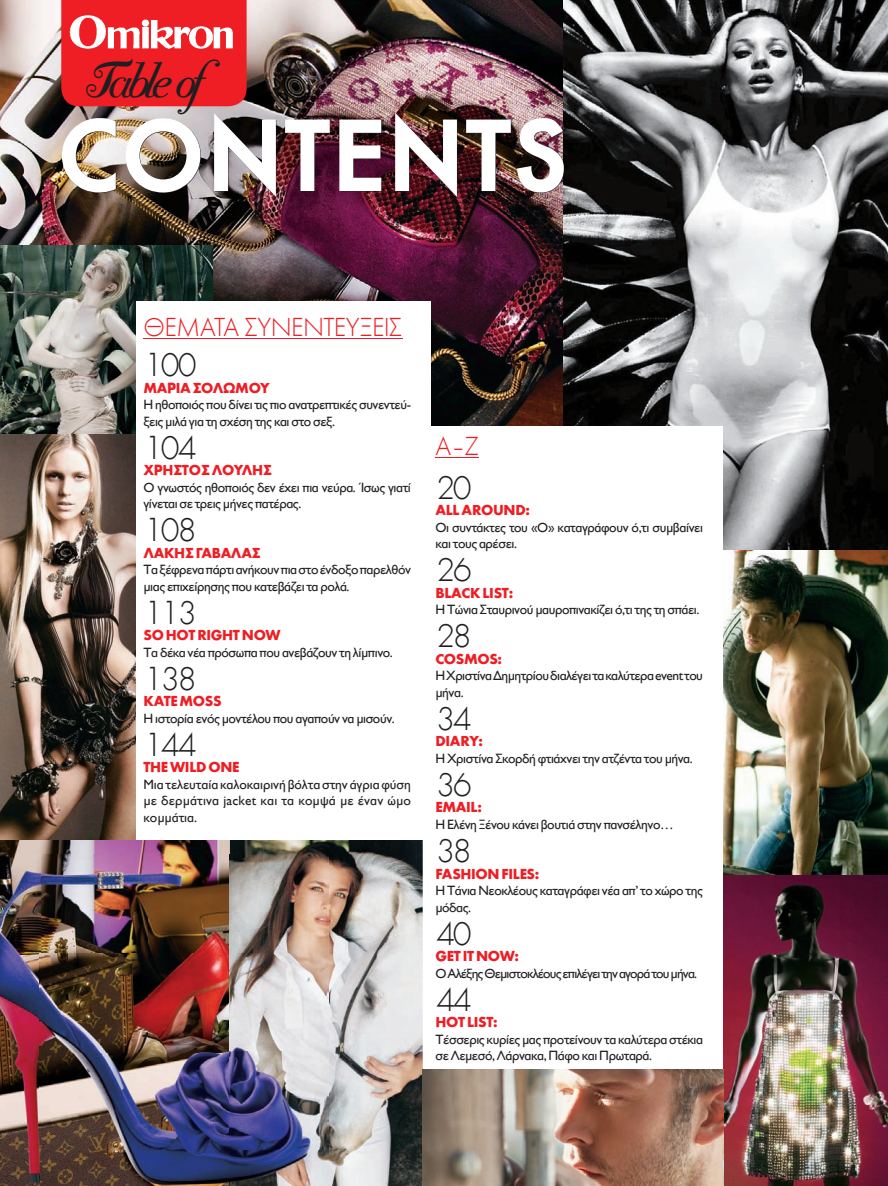
<style>
.page{position:relative;width:888px;height:1186px;background:#fff}
.page>*{position:absolute;margin:0;border:0;box-sizing:border-box;transform-origin:0 0}
.t1{font:600 106.8px "Futura Greek";color:#fff}
.t2{font:46.2px "PF Bodoni PF Script";letter-spacing:-.12em;color:#201e20}
.t3{font:100 34.5px "Futura Greek";letter-spacing:-.1em;color:#231f20}
.t4{font:100 27px "Futura Greek";letter-spacing:-.03em;color:#ee1e24}
.t5{font:700 15px "Futura Greek";letter-spacing:-.03em;color:#ee1e24}
.t6{font:13.5px/16.5px "CF Jeckyl";letter-spacing:-.03em;color:#231f20}
.t7{font:13.5px "CF Jeckyl";letter-spacing:-.06em;color:#231f20}
</style>
<div class="page">
<img style="left:0;top:839px;width:230px;height:15px">
<img style="left:0;top:0;width:563px;height:426px">
<img style="left:0;top:246px;width:213px;height:188px">
<img style="left:723px;top:549px;width:165px;height:326px">
<img style="left:563px;top:0;width:325px;height:549px">
<img style="left:723px;top:875px;width:165px;height:311px">
<img style="left:0;top:434px;width:136px;height:405px">
<div style="left:61px;top:0;width:186px;height:106px;background:#ee1e24"></div>
<img style="left:69px;top:12px;width:166px;height:40px">
<div style="left:428px;top:426px;width:295px;height:646px;background:#fff"></div>
<hr style="left:435px;top:457px;width:44px;height:1px;background:#ee1e24">
<img style="left:230px;top:840px;width:193px;height:346px">
<img style="left:40px;top:854px;width:289px;height:199px">
<img style="left:0;top:854px;width:40px;height:332px">
<img style="left:40px;top:1053px;width:190px;height:99px">
<img style="left:40px;top:1152px;width:190px;height:34px">
<img style="left:230px;top:1051px;width:99px;height:135px">
<div style="left:136px;top:301px;width:295px;height:538px;background:#fff"></div>
<hr style="left:143px;top:338px;width:260px;height:1px;background:#ee1e24">
<img style="left:423px;top:1069px;width:300px;height:117px">
<h2 class="t2" style="left:85px;top:52px;width:147px">Table of</h2>
<h1 class="t1" style="left:57px;top:112px;width:512px">CONTENTS</h1>
<h3 class="t4" style="left:143px;top:315px;width:261px">ΘΕΜΑΤΑ ΣΥΝΕΝΤΕΥΞΕΙΣ</h3>
<h3 class="t3" style="left:143px;top:350px;width:55px">100</h3>
<p class="t5" style="left:143px;top:381px;width:128px">ΜΑΡΙΑΣΟΛΩΜΟΥ</p>
<p class="t6" style="left:143px;top:396px;width:269px">Η ηθοποιός που δίνει τις πιο ανατρεπτικές συνεντεύ&shy;ξεις μιλά για τη σχέση της και στο σεξ.</p>
<h3 class="t3" style="left:143px;top:432px;width:55px">104</h3>
<p class="t5" style="left:143px;top:464px;width:130px">ΧΡΗΣΤΟΣΛΟΥΛΗΣ</p>
<p class="t6" style="left:143px;top:479px;width:269px">Ο γνωστός ηθοποιός δεν έχει πια νεύρα. Ίσως γιατί γίνεται σε τρεις μήνες πατέρας.</p>
<h3 class="t3" style="left:143px;top:515px;width:55px">108</h3>
<p class="t5" style="left:143px;top:546px;width:119px">ΛΑΚΗΣΓΑΒΑΛΑΣ</p>
<p class="t6" style="left:143px;top:561px;width:269px">Ταξέφρεναπάρτιανήκουνπιαστοένδοξοπαρελθόν μιας επιχείρησης που κατεβάζει τα ρολά.</p>
<h3 class="t3" style="left:143px;top:597px;width:55px">113</h3>
<p class="t5" style="left:143px;top:629px;width:139px">SO HOT RIGHT NOW</p>
<p class="t6" style="left:143px;top:644px;width:251px">Τα δέκα νέα πρόσωπα που ανεβάζουν τη λίμπινο.</p>
<h3 class="t3" style="left:143px;top:663px;width:55px">138</h3>
<p class="t5" style="left:143px;top:695px;width:80px">KATE MOSS</p>
<p class="t6" style="left:143px;top:710px;width:253px">Η ιστορία ενός μοντέλου που αγαπούν να μισούν.</p>
<h3 class="t3" style="left:143px;top:729px;width:55px">144</h3>
<p class="t5" style="left:143px;top:761px;width:98px">ΤHE WILD ONE</p>
<p class="t6" style="left:143px;top:776px;width:269px;text-align:justify">Μια τελευταία καλοκαιρινή βόλταστην άγριαφύση με δερμάτινα jacket και τα κομψά με έναν ώμο κομμάτια.</p>
<h3 class="t4" style="left:435px;top:435px;width:45px">A– Z</h3>
<h3 class="t3" style="left:435px;top:472px;width:38px">20</h3>
<p class="t5" style="left:435px;top:504px;width:96px">ALL AROUND:</p>
<p class="t6" style="left:435px;top:519px;width:269px">Oι συντάκτες του «Ο» καταγράφουν ό,τι συμβαίνει και τους αρέσει.</p>
<h3 class="t3" style="left:435px;top:555px;width:38px">26</h3>
<p class="t5" style="left:435px;top:587px;width:79px">BLACK LIST:</p>
<p class="t6" style="left:435px;top:602px;width:265px">Η Τώνια Σταυρινού μαυροπινακίζει ό,τι της τη σπάει.</p>
<h3 class="t3" style="left:435px;top:621px;width:38px">28</h3>
<p class="t5" style="left:435px;top:653px;width:68px">COSMOS:</p>
<p class="t6" style="left:435px;top:668px;width:269px">ΗΧριστίναΔημητρίουδιαλέγειτακαλύτερα event του μήνα.</p>
<h3 class="t3" style="left:435px;top:703px;width:38px">34</h3>
<p class="t5" style="left:435px;top:735px;width:49px">DIARY:</p>
<p class="t6" style="left:435px;top:750px;width:259px">Η Χριστίνα Σκορδή φτιάχνει την ατζέντα του μήνα.</p>
<h3 class="t3" style="left:435px;top:769px;width:38px">36</h3>
<p class="t5" style="left:435px;top:801px;width:48px">EMAIL:</p>
<p class="t6" style="left:435px;top:816px;width:240px">Η Ελένη Ξένου κάνει βουτιά στην πανσέληνο…</p>
<h3 class="t3" style="left:435px;top:835px;width:38px">38</h3>
<p class="t5" style="left:435px;top:867px;width:106px">FASHION FILES:</p>
<p class="t6" style="left:435px;top:882px;width:269px">Η Τάνια Νεοκλέους καταγράφει νέα απ’ το χώρο της μόδας.</p>
<h3 class="t3" style="left:435px;top:918px;width:38px">40</h3>
<p class="t5" style="left:435px;top:950px;width:85px">GET IT NOW:</p>
<p class="t7" style="left:435px;top:965px;width:263px">ΟΑλέξηςΘεμιστοκλέουςεπιλέγειτηναγοράτουμήνα.</p>
<h3 class="t3" style="left:435px;top:984px;width:38px">44</h3>
<p class="t5" style="left:435px;top:1016px;width:64px">HOT LIST:</p>
<p class="t6" style="left:435px;top:1031px;width:269px">Τέσσερις κυρίες μας προτείνουν τα καλύτερα στέκια σε Λεμεσό, Λάρνακα, Πάφο και Πρωταρά.</p>
</div>
